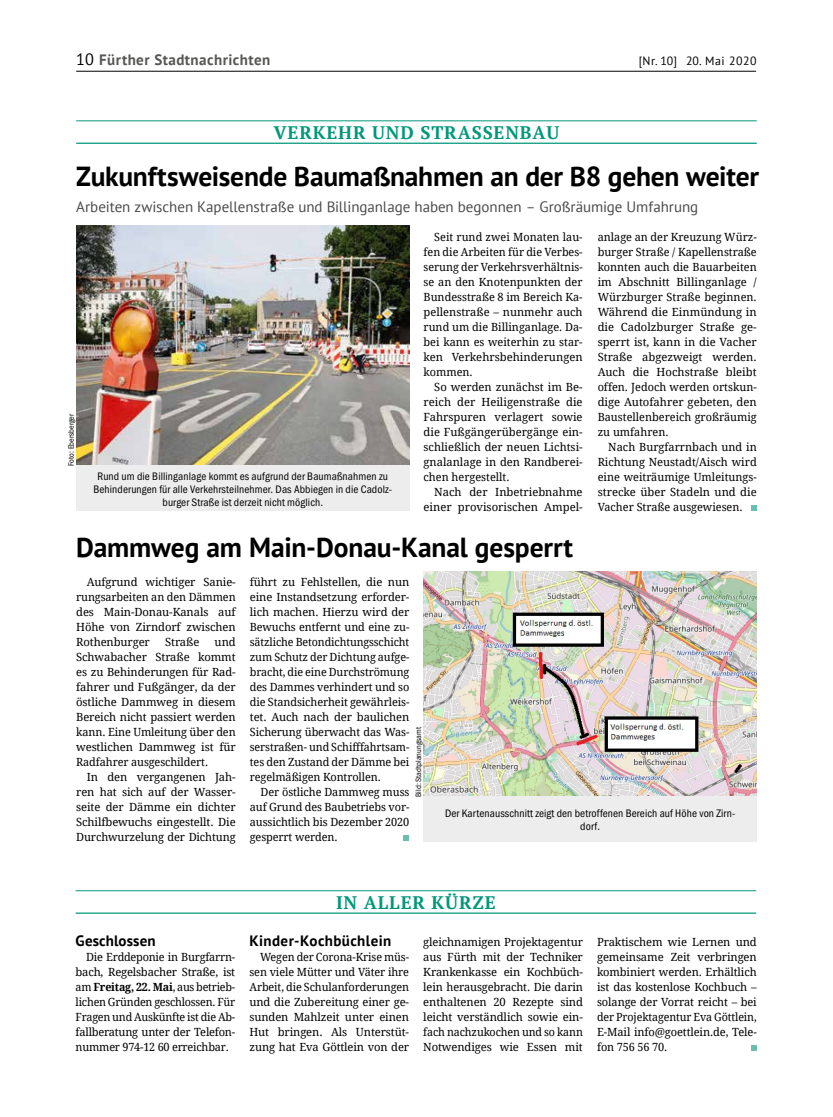
<style>
.page{position:relative;width:833px;height:1117px;background:#fff}
.page>*{position:absolute;margin:0;border:0;box-sizing:border-box;transform-origin:0 0}
.t1{font:700 27.5px "PT Sans";letter-spacing:-.01em;color:#000}
.t2{font:700 18.12px "PT Serif";letter-spacing:.045em;color:#009879}
.t3{font:15px "PT Sans";letter-spacing:-.005em;color:#4a4a49}
.t4{font:700 15px "PT Sans";letter-spacing:.02em;color:#000}
.t5{font:700 15px "PT Sans";letter-spacing:.03em;color:#575756}
.t6{font:11.88px "PT Sans";letter-spacing:.05em;color:#000}
.t7{font:11.25px/15px "Droid Serif";letter-spacing:-.01em;color:#000;text-align:justify}
.t8{font:condensed 11.25px/13.1px "Franklin Gothic Itc T";letter-spacing:.01em;color:#000;text-align:center}
.t9{font:11.25px/15px "Droid Serif";letter-spacing:-.01em;color:#000;text-align:justify;scale:.96 1}
.t10{font:condensed 8.12px "Franklin Gothic Itc T";color:#000}
.s1{font-weight:400;font-size:16.25px;color:#000}
.s2{font-weight:700}
</style>
<div class="page">
<hr style="left:76px;top:71px;width:680px;height:1px;background:#000">
<hr style="left:76px;top:890px;width:680px;height:1px;background:#009879">
<hr style="left:76px;top:912px;width:680px;height:1px;background:#009879">
<hr style="left:76px;top:120px;width:680px;height:1px;background:#009879">
<hr style="left:76px;top:143px;width:680px;height:1px;background:#009879">
<svg style="left:751px;top:505px;width:5px;height:5px"></svg>
<img style="left:76px;top:225px;width:333px;height:240px">
<div style="left:76px;top:465px;width:333px;height:45px;background:#ededed"></div>
<svg style="left:403px;top:835px;width:6px;height:5px"></svg>
<img style="left:423px;top:571px;width:333px;height:225px">
<div style="left:423px;top:796px;width:333px;height:45px;background:#ededed"></div>
<svg style="left:751px;top:1045px;width:5px;height:5px"></svg>
<h3 class="t5" style="left:76px;top:50px;width:196px"><span class="s1">10</span> Fürther Stadtnachrichten</h3>
<p class="t6" style="left:639px;top:53px;width:119px">[Nr. 10] 20. Mai 2020</p>
<h2 class="t2" style="left:273px;top:121px;width:287px">VERKEHR UND STRASSENBAU</h2>
<h1 class="t1" style="left:76px;top:158px;width:684px">Zukunftsweisende Baumaßnahmen an der B8 gehen weiter</h1>
<h3 class="t3" style="left:76px;top:197px;width:623px">Arbeiten zwischen Kapellenstraße und Billinganlage haben begonnen – Großräumige Umfahrung</h3>
<p class="t10" style="left:66px;top:465px;width:53px;rotate:-90deg">Foto: Ebersberger</p>
<p class="t8" style="left:93px;top:469px;width:300px">Rund um die Billinganlage kommt es aufgrund der Baumaßnahmen zu<br>Behinderungen für alle Verkehrsteilnehmer. Das Abbiegen in die Cadolz&shy;burger Straße ist derzeit nicht möglich.</p>
<p class="t7" style="left:423px;top:229px;width:161px;text-indent:11px">Seit rund zwei Monaten lau&shy;fen die Arbeiten für die Verbes&shy;serung der Verkehrsverhältnis&shy;se an den Knotenpunkten der Bundesstraße 8 im Bereich Ka&shy;pellenstraße – nunmehr auch rund um die Billinganlage. Da&shy;bei kann es weiterhin zu star&shy;ken Verkehrsbehinderungen kommen.</p>
<p class="t7" style="left:423px;top:379px;width:161px;text-indent:11px">So werden zunächst im Be&shy;reich der Heiligenstraße die Fahrspuren verlagert sowie die Fußgängerübergänge ein&shy;schließlich der neuen Lichtsi&shy;gnalanlage in den Randberei&shy;chen hergestellt.</p>
<p class="t7" style="left:423px;top:484px;width:161px;text-align:right">Nach der Inbetriebnahme einer provisorischen Ampel-</p>
<h1 class="t1" style="left:76px;top:528px;width:498px">Dammweg am Main-Donau-Kanal gesperrt</h1>
<p class="t7" style="left:597px;top:229px;width:161px">anlage an der Kreuzung Würz&shy;burger Straße / Kapellenstraße konnten auch die Bauarbeiten im Abschnitt Billinganlage / Würzburger Straße beginnen.<br>Während die Einmündung in die Cadolzburger Straße ge&shy;sperrt ist, kann in die Vacher Straße abgezweigt werden.<br>Auch die Hochstraße bleibt offen. Jedoch werden ortskun&shy;dige Autofahrer gebeten, den Baustellenbereich großräumig zu umfahren.</p>
<p class="t7" style="left:597px;top:439px;width:161px;text-indent:11px">Nach Burgfarrnbach und in Richtung Neustadt/Aisch wird eine weiträumige Umleitungs&shy;strecke über Stadeln und die Vacher Straße ausgewiesen.</p>
<p class="t7" style="left:76px;top:574px;width:161px;text-indent:11px">Aufgrund wichtiger Sanie&shy;rungsarbeiten an den Dämmen des Main-Donau-Kanals auf Höhe von Zirndorf zwischen Rothenburger</p>
<p class="t7" style="left:165px;top:634px;width:36px">Straße</p>
<p class="t7" style="left:76px;top:634px;width:161px;text-indent:138px">und Schwabacher Straße kommt es zu Behinderungen für Rad&shy;fahrer und Fußgänger, da der östliche Dammweg in diesem Bereich nicht passiert werden kann. Eine Umleitung über den westlichen Dammweg ist für Radfahrer ausgeschildert.</p>
<p class="t7" style="left:76px;top:769px;width:161px;text-indent:11px">In den vergangenen Jah&shy;ren hat sich auf der Wasser&shy;seite der Dämme ein dichter Schilfbewuchs eingestellt. Die Durchwurzelung der Dichtung</p>
<p class="t7" style="left:250px;top:574px;width:161px">führt zu Fehlstellen, die nun eine Instandsetzung erforder&shy;lich machen. Hierzu wird der Bewuchs entfernt und eine zu&shy;sätzliche Betondichtungsschicht zum Schutz der Dichtung aufge&shy;bracht, die eine Durchströmung des Dammes verhindert und so die Standsicherheit gewährleis&shy;tet. Auch nach der baulichen Sicherung überwacht das Was&shy;serstraßen- und Schifffahrtsam&shy;tes den Zustand der Dämme bei regelmäßigen Kontrollen.</p>
<p class="t7" style="left:250px;top:784px;width:161px;text-indent:11px">Der östliche Dammweg muss auf Grund des Baubetriebs vor&shy;aussichtlich bis Dezember 2020 gesperrt werden.</p>
<p class="t10" style="left:414px;top:796px;width:71px;rotate:-90deg">Bild: Stadtplanungsamt</p>
<p class="t8" style="left:445px;top:806px;width:292px">Der Kartenausschnitt zeigt den betroffenen Bereich auf Höhe von Zirn&shy;dorf.</p>
<h3 class="t4" style="left:76px;top:930px;width:81px">Geschlossen</h3>
<p class="t7" style="left:76px;top:949px;width:161px;text-indent:11px">Die Erddeponie in Burgfarrn&shy;bach, Regelsbacher Straße, ist am <span class="s2">Freitag, 22. Mai</span>, aus betrieb&shy;lichen Gründen geschlossen. Für Fragen und Auskünfte ist die Ab&shy;fallberatung unter der Telefon&shy;nummer 974-12 60 erreichbar.</p>
<h2 class="t2" style="left:336px;top:890px;width:161px">IN ALLER KÜRZE</h2>
<h3 class="t4" style="left:249px;top:930px;width:143px">Kinder-Kochbüchlein</h3>
<p class="t9" style="left:249px;top:949px;width:168px;text-indent:11px">Wegen der Corona-Krise müs&shy;sen viele Mütter und Väter ihre Arbeit, die Schulanforderungen und die Zubereitung einer ge&shy;sunden Mahlzeit unter einen Hut bringen. Als Unterstüt&shy;zung hat Eva Göttlein von der</p>
<p class="t7" style="left:423px;top:934px;width:161px">gleichnamigen Projektagentur aus Fürth mit der Techniker Krankenkasse ein Kochbüch&shy;lein herausgebracht. Die darin enthaltenen 20 Rezepte sind leicht verständlich sowie ein&shy;fach nachzukochen und so kann Notwendiges wie Essen mit</p>
<p class="t7" style="left:597px;top:934px;width:161px">Praktischem wie Lernen und gemeinsame Zeit verbringen kombiniert werden. Erhältlich ist das kostenlose Kochbuch – solange der Vorrat reicht – bei der Projektagentur Eva Göttlein, E-Mail info@goettlein.de, Tele&shy;fon 756 56 70.</p>
</div>
